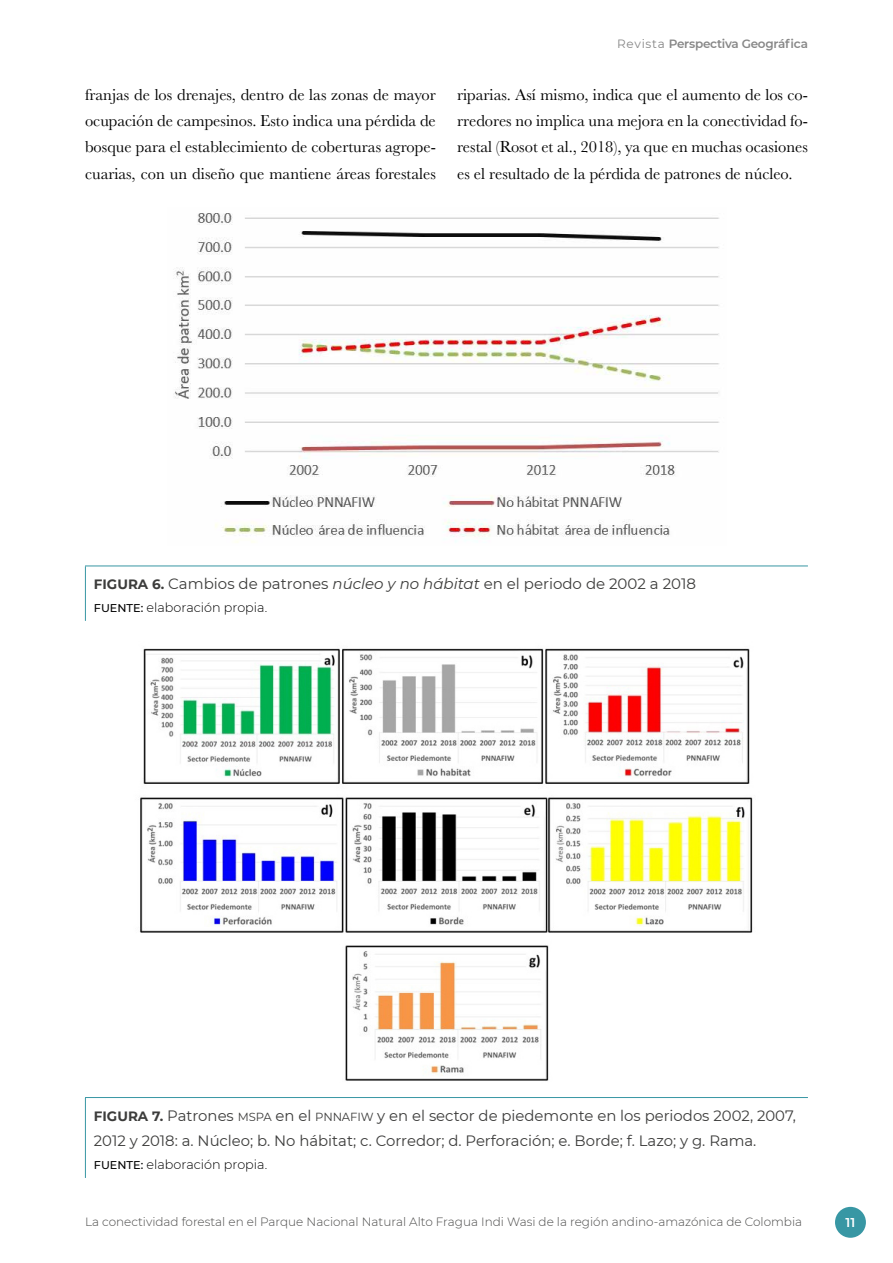
<style>
.page{position:relative;width:893px;height:1263px;background:#fff}
.page>*{position:absolute;margin:0;border:0;box-sizing:border-box;transform-origin:0 0}
.t1{font:16.5px/26.2px "Baskerville";color:#000;text-align:justify}
.t2{font:15px/25.5px "Montserrat";color:#3c3c3b}
.t3{font:300 12.75px "Montserrat";color:#000}
.t4{font:600 12.75px "Montserrat";color:#fff}
.t5{font:300 12px "Montserrat";color:#4a4a49}
.t6{font:600 12px "Montserrat";letter-spacing:-.02em;color:#878787}
.s1{font-weight:400}
.s2{font-weight:700;font-size:13.5px}
.s3{font-style:italic}
.s4{font-weight:500;font-size:11.25px}
.s5{font-size:11.7px}
</style>
<div class="page">
<div style="left:835px;top:1207px;width:31px;height:31px;background:#3897a4;border-radius:50%"></div>
<hr style="left:85px;top:566px;width:723px;height:1px;background:#3897a4">
<hr style="left:85px;top:566px;width:1px;height:55px;background:#3897a4">
<hr style="left:85px;top:1097px;width:723px;height:1px;background:#3897a4">
<hr style="left:85px;top:1098px;width:1px;height:80px;background:#3897a4">
<img style="left:174px;top:213px;width:545px;height:330px">
<img style="left:140px;top:648px;width:613px;height:433px">
<p class="t6" style="left:617px;top:36px;width:192px"><span class="s1">Revista</span> Perspectiva Geográfica</p>
<p class="t1" style="left:85px;top:82px;width:352px">franjas de los drenajes, dentro de las zonas de mayor ocupación de campesinos. Esto indica una pérdida de bosque para el establecimiento de coberturas agrope&shy;cuarias, con un diseño que mantiene áreas forestales</p>
<p class="t1" style="left:457px;top:82px;width:352px">riparias. Así mismo, indica que el aumento de los co&shy;rredores no implica una mejora en la conectividad fo&shy;restal (Rosot et al., 2018), ya que en muchas ocasiones es el resultado de la pérdida de patrones de núcleo.</p>
<p class="t2" style="left:94px;top:570px;width:604px"><span class="s2">FIGURA 6.</span> Cambios de patrones <span class="s3">núcleo y no hábitat</span> en el periodo de 2002 a 2018</p>
<p class="t3" style="left:94px;top:599px;width:175px"><span class="s4">FUENTE:</span> elaboración propia.</p>
<p class="t2" style="left:94px;top:1102px;width:704px"><span class="s2">FIGURA 7.</span> Patrones <span class="s5">MSPA</span> en el <span class="s5">PNNAFIW</span> y en el sector de piedemonte en los periodos 2002, 2007,<br>2012 y 2018: a. Núcleo; b. No hábitat; c. Corredor; d. Perforación; e. Borde; f. Lazo; y g. Rama.</p>
<p class="t3" style="left:94px;top:1156px;width:175px"><span class="s4">FUENTE:</span> elaboración propia.</p>
<p class="t5" style="left:85px;top:1214px;width:719px">La conectividad forestal en el Parque Nacional Natural Alto Fragua Indi Wasi de la región andino-amazónica de Colombia</p>
<p class="t4" style="left:846px;top:1213px;width:11px">11</p>
</div>
